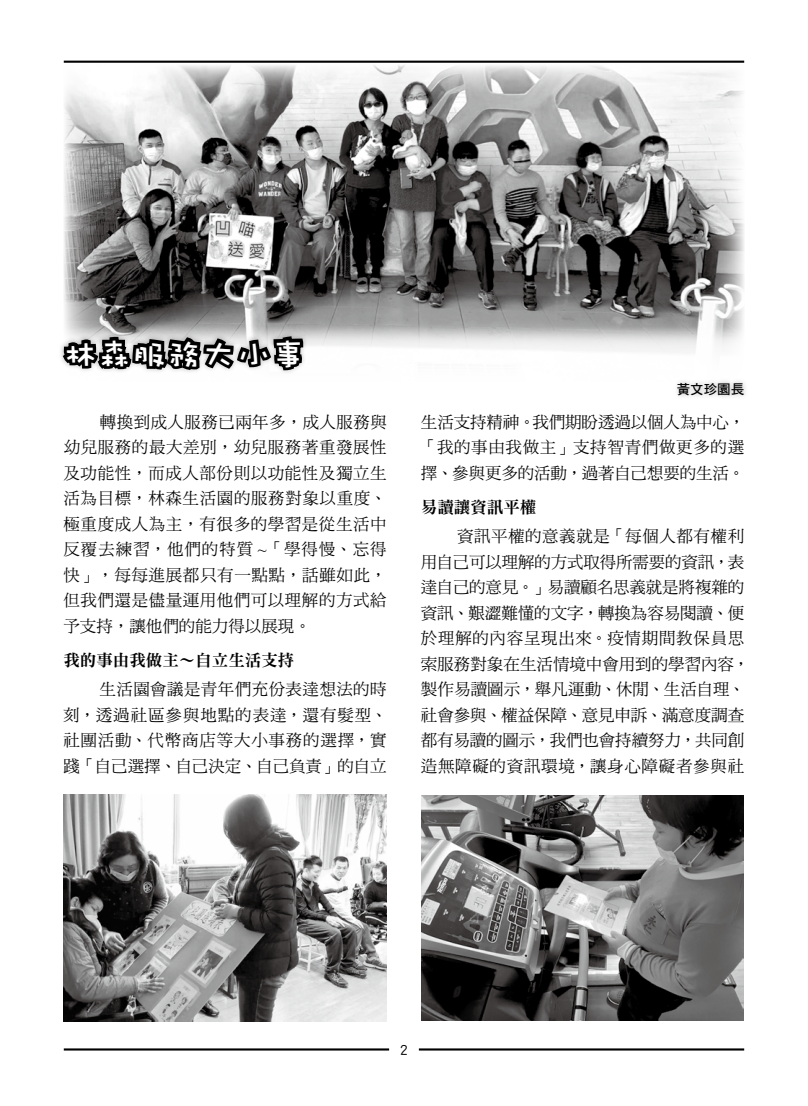
<style>
.page{position:relative;width:808px;height:1106px;background:#fff}
.page>*{position:absolute;margin:0;border:0;box-sizing:border-box;transform-origin:0 0}
.t1{font:33px "DF Wa Wa Std W7";letter-spacing:.05em;color:#fff}
.t2{font:16.5px/25.5px "DF Ming Std W5";color:#000;text-align:justify}
.t3{font:16.5px "DF Ming Std W9";color:#000}
.t4{font:15px "DF Hei Std W5";color:#000}
.t5{font:13.5px "DF Hei Std W7";color:#000}
.s1{font-family:"Times New Roman"}
</style>
<div class="page">
<hr style="left:64px;top:61px;width:680px;height:2px;background:#000">
<hr style="left:64px;top:1048px;width:325px;height:2px;background:#000">
<hr style="left:419px;top:1048px;width:325px;height:2px;background:#000">
<img style="left:64px;top:65px;width:680px;height:266px">
<div style="left:58px;top:331px;width:691px;height:69px;background:#000;opacity:.3"></div>
<svg style="left:59px;top:332px;width:247px;height:41px"></svg>
<img style="left:64px;top:794px;width:322px;height:227px">
<img style="left:421px;top:795px;width:322px;height:226px">
<h1 class="t1" style="left:64px;top:336px;width:242px">林森服務大小事</h1>
<p class="t2" style="left:63px;top:408px;width:325px;text-indent:37px">轉換到成人服務已兩年多，成人服務與幼兒服務的最大差別，幼兒服務著重發展性及功能性，而成人部份則以功能性及獨立生活為目標，林森生活園的服務對象以重度、極重度成人為主，有很多的學習是從生活中反覆去練習，他們的特質 <span class="s1">~</span>「學得慢、忘得快」，每每進展都只有一點點，話雖如此，但我們還是儘量運用他們可以理解的方式給予支持，讓他們的能力得以展現。</p>
<p class="t3" style="left:63px;top:650px;width:232px">我的事由我做主～自立生活支持</p>
<p class="t2" style="left:63px;top:676px;width:325px;text-indent:36px">生活園會議是青年們充份表達想法的時刻，透過社區參與地點的表達，還有髮型、社團活動、代幣商店等大小事務的選擇，實踐「自己選擇、自己決定、自己負責」的自立</p>
<p class="t5" style="left:677px;top:381px;width:69px">黃文珍園長</p>
<p class="t2" style="left:420px;top:408px;width:326px">生活支持精神。我們期盼透過以個人為中心，「我的事由我做主」支持智青們做更多的選擇、參與更多的活動，過著自己想要的生活。</p>
<p class="t3" style="left:421px;top:497px;width:117px">易讀讓資訊平權</p>
<p class="t2" style="left:421px;top:523px;width:330px;text-align:left;text-indent:36px">資訊平權的意義就是「每個人都有權利用自己可以理解的方式取得所需要的資訊，表達自己的意見。」易讀顧名思義就是將複雜的資訊、艱澀難懂的文字，轉換為容易閱讀、便於理解的內容呈現出來。疫情期間教保員思索服務對象在生活情境中會用到的學習內容，製作易讀圖示，舉凡運動、休閒、生活自理、社會參與、權益保障、意見申訴、滿意度調查都有易讀的圖示，我們也會持續努力，共同創造無障礙的資訊環境，讓身心障礙者參與社</p>
<p class="t4" style="left:400px;top:1041px;width:10px">2</p>
</div>
